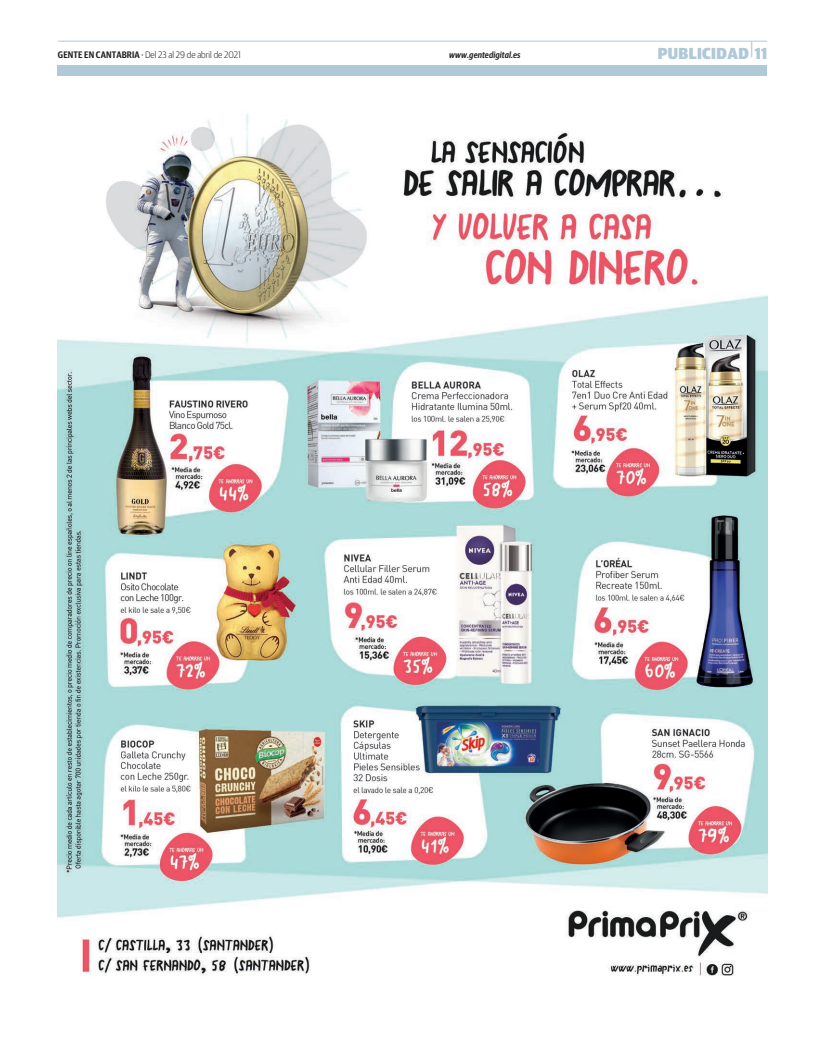
<style>
.page{position:relative;width:823px;height:1049px;background:#fff}
.page>*{position:absolute;margin:0;border:0;box-sizing:border-box;transform-origin:0 0}
.t1{font:900 16px "Guardian Sans Narrow";letter-spacing:.025em;color:#b0c9d8}
.t2{font:300 9.5px "Guardian Sans Narrow";color:#231f20}
.t3{font:italic 600 9px "Guardian Sans Cond";letter-spacing:.01em;color:#231f20}
.s1{font-family:"Guardian Sans Cond";font-weight:600}
.s2{font-family:"Guardian Sans Cond";font-weight:500}
</style>
<div class="page">
<hr style="left:58px;top:41px;width:708px;height:1px;background:#b0c9d8">
<div style="left:58px;top:65px;width:708px;height:11px;background:#b0c9d8"></div>
<img style="left:58px;top:114px;width:708px;height:862px">
<p class="t2" style="left:58px;top:49px;width:184px"><span class="s1">GENTE EN CANTABRIA</span> <span class="s2">·</span> Del 23 al 29 de abril de 2021</p>
<p class="t3" style="left:449px;top:49px;width:73px">www.gentedigital.es</p>
<h1 class="t1" style="left:657px;top:42px;width:111px">PUBLICIDAD <sup>|</sup>11</h1>
</div>
